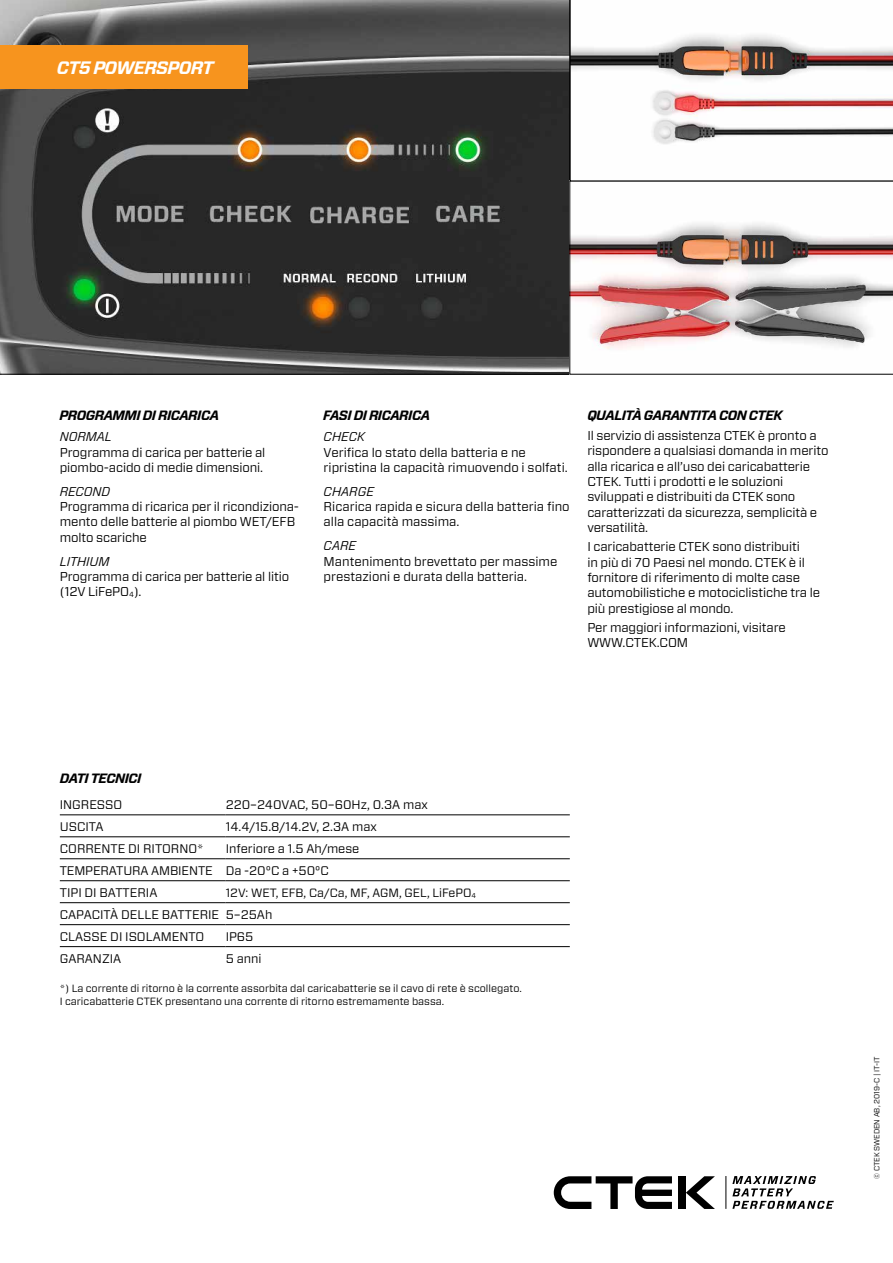
<style>
.page{position:relative;width:893px;height:1263px;background:#fff}
.page>*{position:absolute;margin:0;border:0;box-sizing:border-box;transform-origin:0 0}
.t1{font:italic 700 18px "Forza";letter-spacing:-.04em;color:#fff}
.t2{font:italic 700 13.5px "Forza";letter-spacing:-.04em;color:#000}
.t3{font:12.75px/15.3px "Forza";letter-spacing:-.01em;color:#000}
.t4{font:italic 12.75px "Forza";letter-spacing:-.01em;color:#000}
.t5{font:12.45px/21.9px "Forza";color:#000}
.t6{font:12px "Forza";color:#000}
.t7{font:10.5px/12.6px "Forza";color:#000}
.t8{font:7.5px "Forza";color:#000}
</style>
<div class="page">
<svg style="left:0;top:0;width:570px;height:375px"></svg>
<div style="left:0;top:45px;width:248px;height:44px;background:#f7941e"></div>
<svg style="left:569px;top:181px;width:324px;height:194px"></svg>
<svg style="left:570px;top:0;width:323px;height:181px"></svg>
<div style="left:678px;top:1176px;width:8px;height:33px;background:#000"></div>
<svg style="left:686px;top:1176px;width:29px;height:33px"></svg>
<svg style="left:554px;top:1176px;width:118px;height:33px"></svg>
<svg style="left:732px;top:1176px;width:102px;height:33px"></svg>
<hr style="left:725px;top:1176px;width:1px;height:33px;background:#000">
<hr style="left:60px;top:814px;width:166px;height:1px;background:#000">
<hr style="left:226px;top:814px;width:344px;height:1px;background:#000">
<hr style="left:60px;top:836px;width:166px;height:1px;background:#000">
<hr style="left:226px;top:836px;width:344px;height:1px;background:#000">
<hr style="left:60px;top:858px;width:166px;height:1px;background:#000">
<hr style="left:226px;top:858px;width:344px;height:1px;background:#000">
<hr style="left:60px;top:880px;width:166px;height:1px;background:#000">
<hr style="left:226px;top:880px;width:344px;height:1px;background:#000">
<hr style="left:60px;top:902px;width:166px;height:1px;background:#000">
<hr style="left:226px;top:902px;width:344px;height:1px;background:#000">
<hr style="left:60px;top:924px;width:166px;height:1px;background:#000">
<hr style="left:226px;top:924px;width:344px;height:1px;background:#000">
<hr style="left:60px;top:946px;width:166px;height:1px;background:#000">
<hr style="left:226px;top:946px;width:344px;height:1px;background:#000">
<h1 class="t1" style="left:57px;top:56px;width:158px">CT5 POWERSPORT</h1>
<p class="t2" style="left:60px;top:407px;width:161px">PROGRAMMI DI RICARICA</p>
<p class="t4" style="left:60px;top:428px;width:53px">NORMAL</p>
<p class="t3" style="left:60px;top:444px;width:207px">Programma di carica per batterie al piombo-acido di medie dimensioni.</p>
<p class="t4" style="left:60px;top:483px;width:52px">RECOND</p>
<p class="t3" style="left:60px;top:499px;width:241px">Programma di ricarica per il ricondiziona&shy;mento delle batterie al piombo WET/EFB molto scariche</p>
<p class="t4" style="left:60px;top:552px;width:51px">LITHIUM</p>
<p class="t3" style="left:60px;top:568px;width:231px">Programma di carica per batterie al litio (12V LiFePO<sub>4</sub>).</p>
<p class="t2" style="left:323px;top:407px;width:108px">FASI DI RICARICA</p>
<p class="t4" style="left:324px;top:428px;width:43px">CHECK</p>
<p class="t3" style="left:324px;top:444px;width:246px">Verifica lo stato della batteria e ne ripristina la capacità rimuovendo i solfati.</p>
<p class="t4" style="left:324px;top:483px;width:52px">CHARGE</p>
<p class="t3" style="left:324px;top:499px;width:248px">Ricarica rapida e sicura della batteria fino alla capacità massima.</p>
<p class="t4" style="left:324px;top:537px;width:34px">CARE</p>
<p class="t3" style="left:324px;top:553px;width:235px">Mantenimento brevettato per massime prestazioni e durata della batteria.</p>
<p class="t2" style="left:587px;top:407px;width:197px">QUALITÀ GARANTITA CON CTEK</p>
<p class="t3" style="left:587px;top:428px;width:243px">Il servizio di assistenza CTEK è pronto a rispondere a qualsiasi domanda in merito alla ricarica e all’uso dei caricabatterie CTEK. Tutti i prodotti e le soluzioni sviluppati e distribuiti da CTEK sono caratterizzati da sicurezza, semplicità e versatilità.</p>
<p class="t3" style="left:587px;top:539px;width:234px">I caricabatterie CTEK sono distribuiti<br>in più di 70 Paesi nel mondo. CTEK è il fornitore di riferimento di molte case automobilistiche e motociclistiche tra le più prestigiose al mondo.</p>
<p class="t3" style="left:587px;top:620px;width:200px">Per maggiori informazioni, visitare<br>WWW.CTEK.COM</p>
<p class="t2" style="left:60px;top:769px;width:83px">DATI TECNICI</p>
<p class="t5" style="left:60px;top:793px;width:64px">INGRESSO</p>
<p class="t5" style="left:226px;top:793px;width:204px">220–240VAC, 50–60Hz, 0.3A max</p>
<p class="t5" style="left:60px;top:815px;width:45px">USCITA</p>
<p class="t5" style="left:226px;top:815px;width:153px">14.4/15.8/14.2V, 2.3A max</p>
<p class="t5" style="left:60px;top:837px;width:145px">CORRENTE DI RITORNO*</p>
<p class="t5" style="left:60px;top:837px;width:301px;text-indent:166px">Inferiore a 1.5 Ah/mese<br>TEMPERATURA AMBIENTE Da -20°C a +50°C<br>TIPI DI BATTERIA</p>
<p class="t6" style="left:226px;top:884px;width:252px">12V: WET, EFB, Ca/Ca, MF, AGM, GEL, LiFePO<sub>4</sub></p>
<p class="t5" style="left:60px;top:903px;width:214px">CAPACITÀ DELLE BATTERIE 5–25Ah<br>CLASSE DI ISOLAMENTO</p>
<p class="t5" style="left:226px;top:925px;width:29px">IP65</p>
<p class="t5" style="left:60px;top:947px;width:63px">GARANZIA</p>
<p class="t5" style="left:226px;top:947px;width:38px">5 anni</p>
<p class="t7" style="left:60px;top:982px;width:464px">*) La corrente di ritorno è la corrente assorbita dal caricabatterie se il cavo di rete è scollegato.<br>I caricabatterie CTEK presentano una corrente di ritorno estremamente bassa.</p>
<p class="t8" style="left:872px;top:1179px;width:124px;rotate:-90deg">© CTEK SWEDEN AB, 2019-C | IT-IT</p>
</div>
